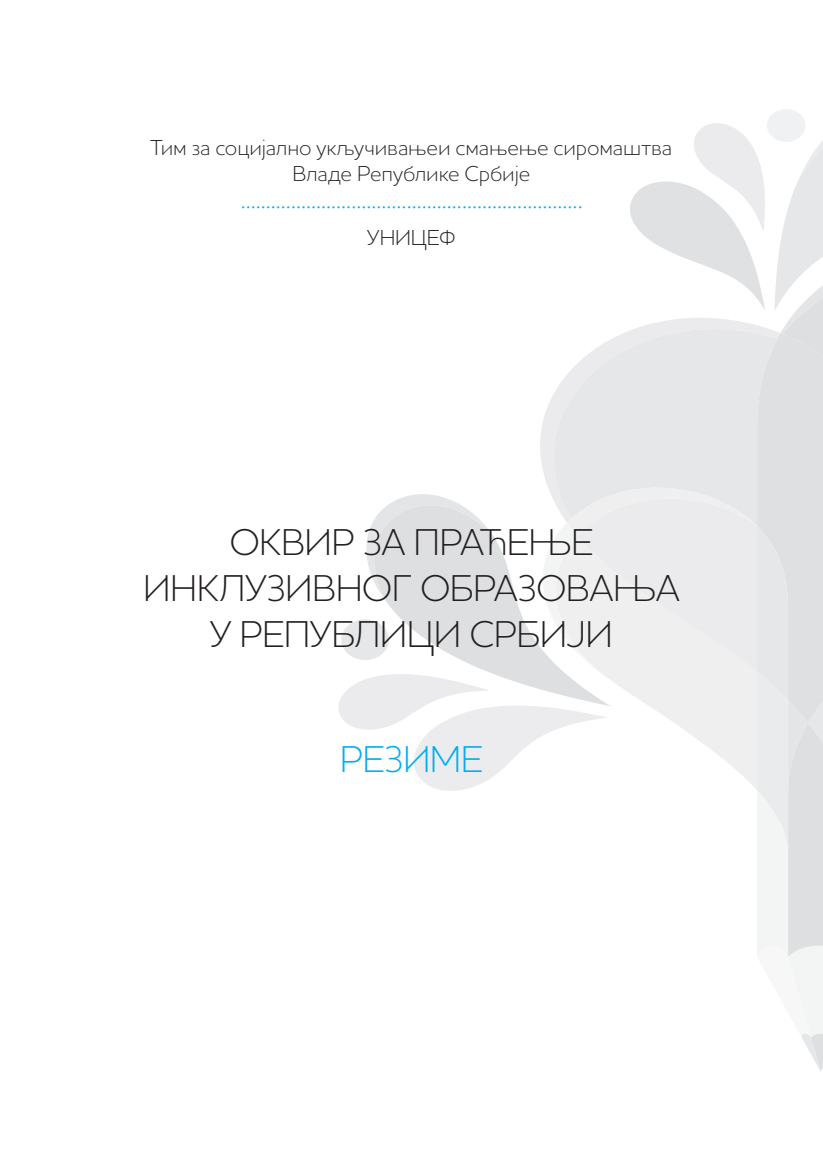
<style>
.page{position:relative;width:823px;height:1168px;background:#fff}
.page>*{position:absolute;margin:0;border:0;box-sizing:border-box;transform-origin:0 0}
.t1{font:300 38px/45.6px "Houschka Pro";letter-spacing:-.02em;color:#231f20;text-align:center}
.t2{font:300 38px "Houschka Pro";letter-spacing:-.015em;color:#00aeef}
.t3{font:300 36px "Houschka Pro";color:#00aeef}
.t4{font:300 22px/26.4px "Houschka Pro";letter-spacing:-.005em;color:#231f20;text-align:center}
</style>
<div class="page">
<div style="left:766px;top:109px;width:39px;height:33px;background:#f0f1f2;border-radius:50%"></div>
<svg style="left:338px;top:123px;width:484px;height:948px"></svg>
<p class="t4" style="left:150px;top:134px;width:523px">Тим за социјално укључивањеи смањење сиромаштва<br>Владе Републике Србије</p>
<h2 class="t3" style="left:240px;top:173px;width:343px">....................................................................</h2>
<p class="t4" style="left:367px;top:224px;width:90px">УНИЦЕФ</p>
<h1 class="t1" style="left:143px;top:519px;width:537px">ОКВИР ЗА ПРАЋЕЊЕ<br>ИНКЛУЗИВНОГ ОБРАЗОВАЊА<br>У РЕПУБЛИЦИ СРБИЈИ</h1>
<h1 class="t2" style="left:339px;top:735px;width:145px">РЕЗИМЕ</h1>
</div>
